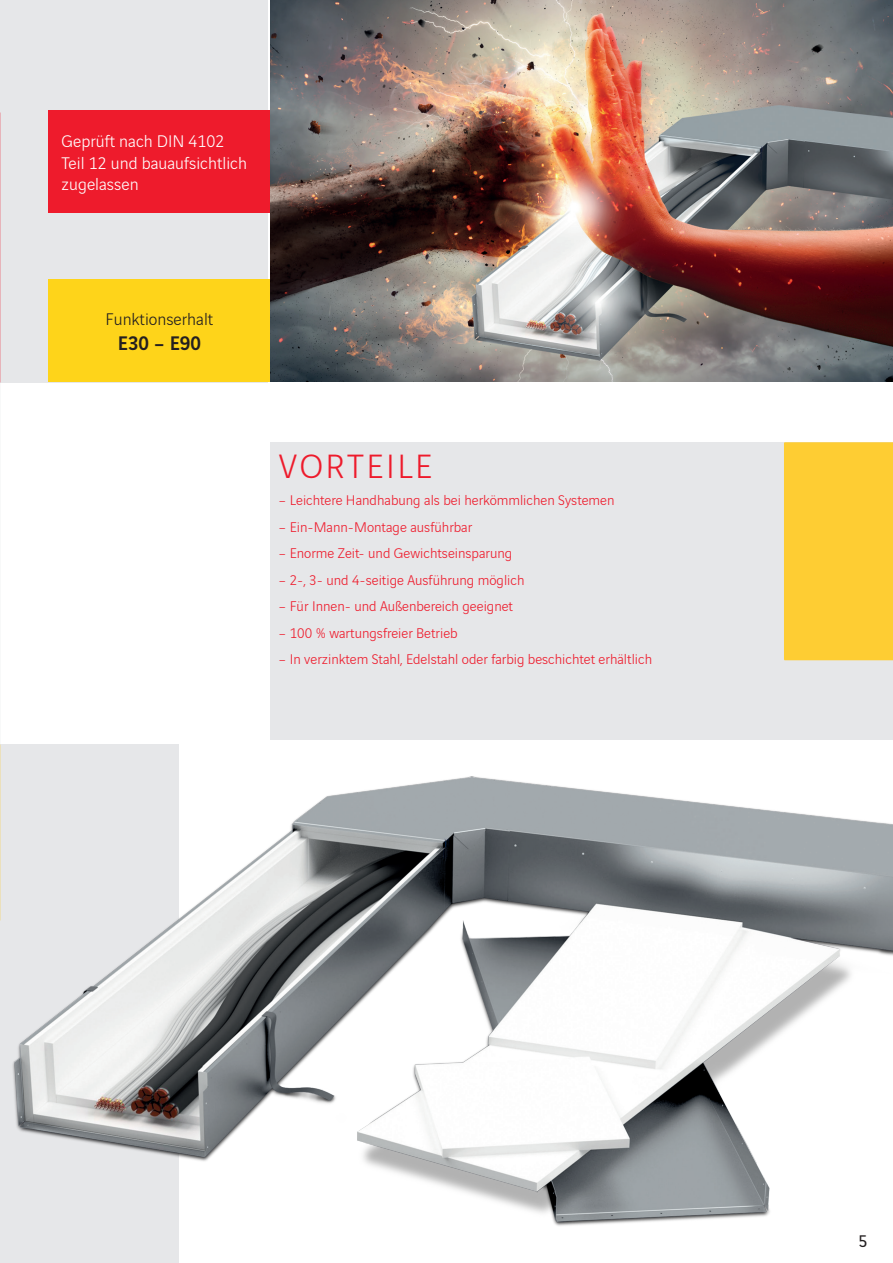
<style>
.page{position:relative;width:893px;height:1263px;background:#fff}
.page>*{position:absolute;margin:0;border:0;box-sizing:border-box;transform-origin:0 0}
.t1{font:300 36px "Vinci Sans";letter-spacing:.07em;color:#ee1b2c}
.t2{font:500 21px "Vinci Sans";color:#231f20}
.t3{font:300 18px/21.6px "Vinci Sans";color:#fff}
.t4{font:300 18px "Vinci Sans";color:#231f20}
.t5{font:18px "Vinci Sans";color:#231f20}
.t6{font:300 15px "Vinci Sans";color:#ee1b2c}
</style>
<div class="page">
<div style="left:0;top:0;width:268px;height:383px;background:#e6e7e9"></div>
<div style="left:0;top:744px;width:179px;height:519px;background:#e6e7e9"></div>
<img style="left:270px;top:0;width:623px;height:381px">
<img style="left:0;top:752px;width:893px;height:474px">
<div style="left:270px;top:442px;width:623px;height:298px;background:#e6e7e9"></div>
<div style="left:49px;top:111px;width:221px;height:102px;background:#ee1b2c"></div>
<div style="left:49px;top:279px;width:221px;height:102px;background:#fed41a"></div>
<div style="left:784px;top:442px;width:109px;height:218px;background:#fecd33"></div>
<p class="t3" style="left:62px;top:129px;width:187px">Geprüft nach DIN 4102<br>Teil 12 und bauaufsichtlich zugelassen</p>
<p class="t4" style="left:106px;top:306px;width:109px">Funktionserhalt</p>
<h2 class="t2" style="left:118px;top:327px;width:84px">E30 – E90</h2>
<h1 class="t1" style="left:279px;top:441px;width:155px">VORTEILE</h1>
<p class="t6" style="left:279px;top:489px;width:337px">– Leichtere Handhabung als bei herkömmlichen Systemen</p>
<p class="t6" style="left:279px;top:516px;width:195px">– Ein-Mann-Montage ausführbar</p>
<p class="t6" style="left:279px;top:542px;width:235px">– Enorme Zeit- und Gewichtseinsparung</p>
<p class="t6" style="left:279px;top:569px;width:247px">– 2-, 3- und 4-seitige Ausführung möglich</p>
<p class="t6" style="left:279px;top:595px;width:236px">– Für Innen- und Außenbereich geeignet</p>
<p class="t6" style="left:279px;top:622px;width:181px">– 100 % wartungsfreier Betrieb</p>
<p class="t6" style="left:279px;top:648px;width:375px">– In verzinktem Stahl, Edelstahl oder farbig beschichtet erhältlich</p>
<p class="t5" style="left:858px;top:1228px;width:10px">5</p>
</div>
